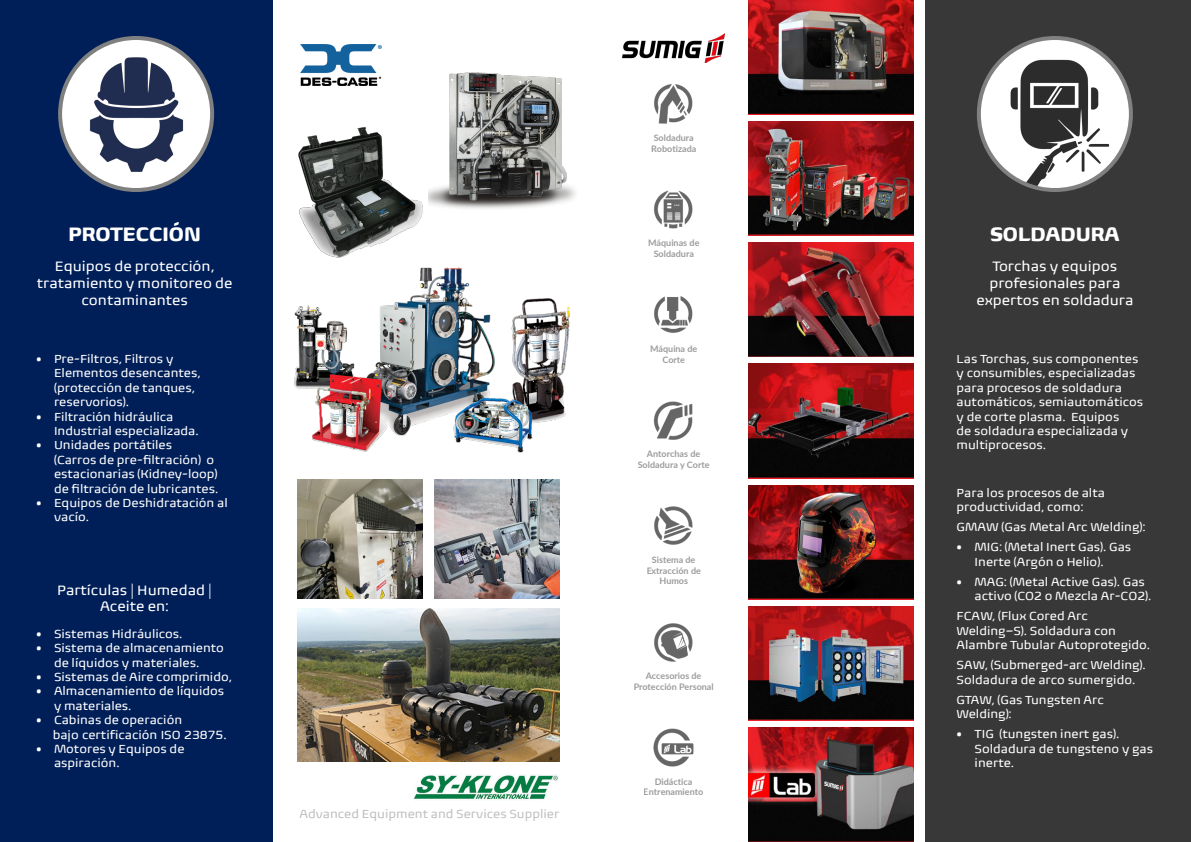
<style>
.page{position:relative;width:1191px;height:842px;background:#fff}
.page>*{position:absolute;margin:0;border:0;box-sizing:border-box;transform-origin:0 0}
.TÍTULOS{font:700 20px "Biome W04";color:#fff}
.CONTENIDO{font:14px/16.8px "Biome W04";color:#fff;text-align:center}
.CONTENIDO-2{font:12px/14.4px "Biome W04";color:#fff}
.t1{font:12px "Biome W04";color:#808080}
.t2{font:700 9px/10.8px "Lato";color:#595959;text-align:center}
</style>
<div class="page">
<div style="left:0;top:0;width:272px;height:842px;background:#001f58"></div>
<div style="left:924px;top:0;width:267px;height:842px;background:#383839"></div>
<img style="left:60px;top:38px;width:152px;height:152px;border-radius:76px">
<div style="left:58px;top:36px;width:156px;height:156px;border:4px solid #808080;border-radius:50%"></div>
<img style="left:981px;top:48px;width:149px;height:142px">
<img style="left:298px;top:609px;width:261px;height:152px">
<img style="left:294px;top:267px;width:276px;height:186px">
<img style="left:298px;top:480px;width:125px;height:119px">
<img style="left:434px;top:479px;width:125px;height:120px">
<img style="left:429px;top:72px;width:146px;height:137px">
<img style="left:298px;top:127px;width:125px;height:131px">
<img style="left:748px;top:0;width:165px;height:114px">
<img style="left:748px;top:121px;width:165px;height:115px">
<img style="left:748px;top:243px;width:165px;height:114px">
<img style="left:748px;top:364px;width:165px;height:114px">
<img style="left:748px;top:485px;width:165px;height:114px">
<img style="left:748px;top:606px;width:165px;height:115px">
<img style="left:748px;top:728px;width:165px;height:114px">
<svg style="left:978px;top:38px;width:152px;height:152px;fill:#fff"></svg>
<div style="left:976px;top:36px;width:156px;height:156px;border:4px solid #808080;border-radius:50%"></div>
<img style="left:300px;top:44px;width:82px;height:42px">
<img style="left:413px;top:774px;width:146px;height:26px">
<img style="left:622px;top:34px;width:102px;height:29px">
<img style="left:654px;top:84px;width:39px;height:40px">
<img style="left:654px;top:190px;width:39px;height:39px">
<img style="left:654px;top:296px;width:39px;height:37px">
<img style="left:653px;top:401px;width:40px;height:39px">
<img style="left:654px;top:506px;width:39px;height:39px">
<img style="left:654px;top:623px;width:39px;height:39px">
<img style="left:653px;top:728px;width:40px;height:39px">
<p class="t2" style="left:651px;top:132px;width:47px;text-align:left">Soldadura<br>Robotizada</p>
<p class="TÍTULOS" style="left:69px;top:222px;width:134px">PROTECCIÓN</p>
<p class="TÍTULOS" style="left:990px;top:222px;width:131px">SOLDADURA</p>
<p class="CONTENIDO" style="left:37px;top:258px;width:197px">Equipos de protección, tratamiento y monitoreo de contaminantes</p>
<p class="CONTENIDO" style="left:976px;top:258px;width:158px">Torchas y equipos profesionales para expertos en soldadura</p>
<p class="t2" style="left:648px;top:237px;width:53px">Máquinas de<br>Soldadura</p>
<p class="CONTENIDO-2" style="left:54px;top:352px;width:148px;text-indent:-18px">• Pre-Filtros, Filtros y<br>Elementos desencantes, (protección de tanques, reservorios).</p>
<p class="CONTENIDO-2" style="left:54px;top:409px;width:146px;text-indent:-18px">• Filtración hidráulica<br>Industrial especializada.</p>
<p class="CONTENIDO-2" style="left:54px;top:438px;width:166px;text-indent:-18px">• Unidades portátiles<br>(Carros de pre-filtración) o estacionarias (Kidney-loop) de filtración de lubricantes.</p>
<p class="CONTENIDO-2" style="left:54px;top:496px;width:175px;text-indent:-18px">• Equipos de Deshidratación al vacío.</p>
<p class="CONTENIDO" style="left:57px;top:581px;width:156px">Partículas | Humedad |<br>Aceite en:</p>
<p class="CONTENIDO-2" style="left:36px;top:626px;width:148px">• Sistemas Hidráulicos.</p>
<p class="CONTENIDO-2" style="left:36px;top:641px;width:189px;text-align:center">• Sistema de almacenamiento de líquidos y materiales.</p>
<p class="CONTENIDO-2" style="left:36px;top:670px;width:197px">• Sistemas de Aire comprimido,</p>
<p class="CONTENIDO-2" style="left:54px;top:684px;width:172px;text-indent:-18px">• Almacenamiento de líquidos y materiales.</p>
<p class="CONTENIDO-2" style="left:53px;top:713px;width:176px;text-indent:-17px">• Cabinas de operación<br>bajo certificación ISO 23875.</p>
<p class="CONTENIDO-2" style="left:54px;top:742px;width:132px;text-indent:-18px">• Motores y Equipos de aspiración.</p>
<p class="t1" style="left:299px;top:806px;width:261px">Advanced Equipment and Services Supplier</p>
<p class="t2" style="left:650px;top:343px;width:49px">Máquina de<br>Corte</p>
<p class="t2" style="left:637px;top:448px;width:73px">Antorchas de<br>Soldadura y Corte</p>
<p class="t2" style="left:646px;top:554px;width:56px">Sistema de<br>Extracción de<br>Humos</p>
<p class="t2" style="left:633px;top:670px;width:82px">Accesorios de<br>Protección Personal</p>
<p class="t2" style="left:644px;top:776px;width:61px">Didáctica<br>Entrenamiento</p>
<p class="CONTENIDO-2" style="left:956px;top:352px;width:188px">Las Torchas, sus componentes y consumibles, especializadas para procesos de soldadura automáticos, semiautomáticos y de corte plasma. Equipos<br>de soldadura especializada y multiprocesos.</p>
<p class="CONTENIDO-2" style="left:956px;top:485px;width:150px">Para los procesos de alta productividad, como:</p>
<p class="CONTENIDO-2" style="left:956px;top:520px;width:190px">GMAW (Gas Metal Arc Welding):</p>
<p class="CONTENIDO-2" style="left:974px;top:540px;width:158px;text-indent:-18px">• MIG: (Metal Inert Gas). Gas<br>Inerte (Argón o Helio).</p>
<p class="CONTENIDO-2" style="left:974px;top:574px;width:178px;text-indent:-18px">• MAG: (Metal Active Gas). Gas activo (CO2 o Mezcla Ar-CO2).</p>
<p class="CONTENIDO-2" style="left:956px;top:609px;width:195px">FCAW, (Flux Cored Arc<br>Welding–S). Soldadura con<br>Alambre Tubular Autoprotegido.</p>
<p class="CONTENIDO-2" style="left:956px;top:658px;width:191px">SAW, (Submerged-arc Welding).<br>Soldadura de arco sumergido.</p>
<p class="CONTENIDO-2" style="left:956px;top:692px;width:149px">GTAW, (Gas Tungsten Arc<br>Welding):</p>
<p class="CONTENIDO-2" style="left:974px;top:727px;width:180px;text-indent:-18px">• TIG (tungsten inert gas).<br>Soldadura de tungsteno y gas inerte.</p>
</div>
